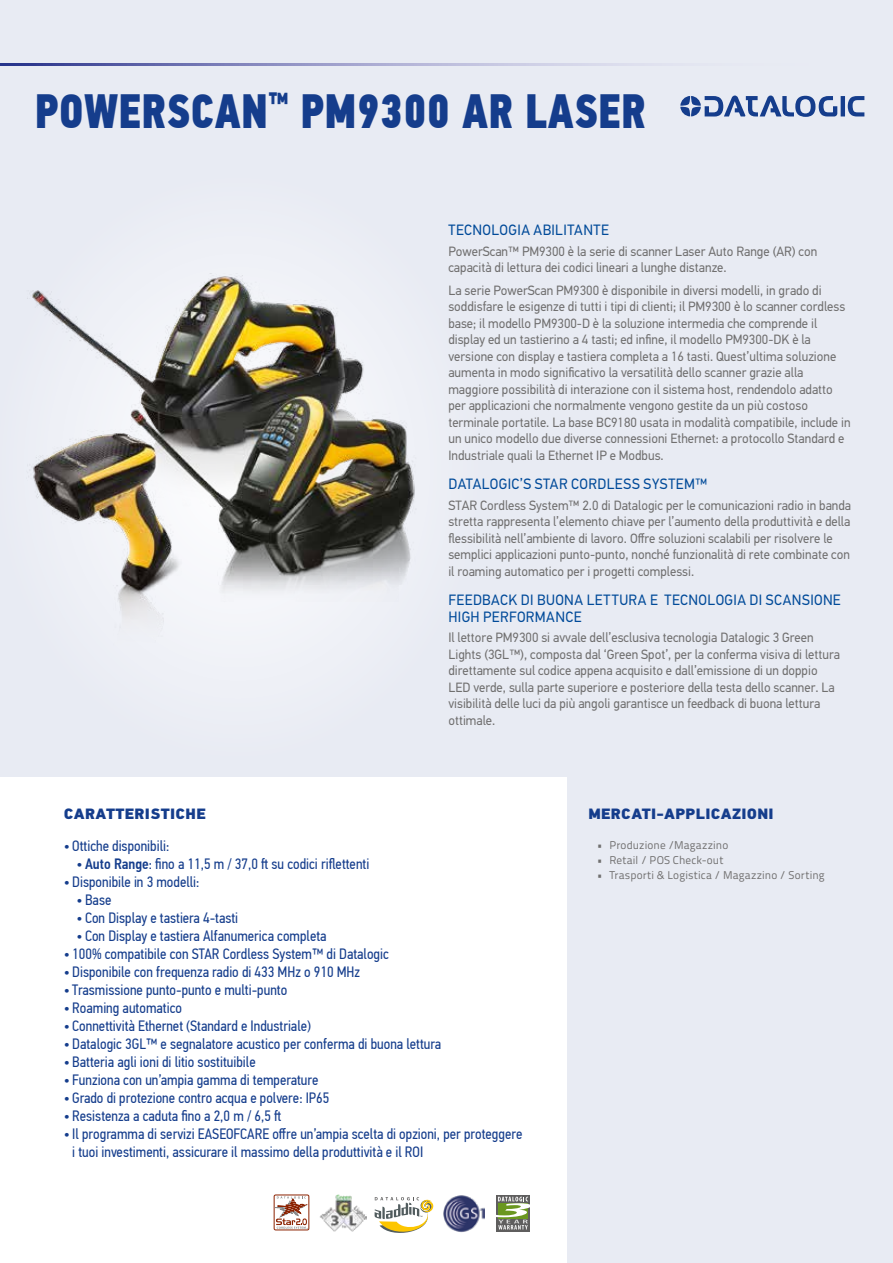
<style>
.page{position:relative;width:893px;height:1263px;background:#e8ebf3}
.page>*{position:absolute;margin:0;border:0;box-sizing:border-box;transform-origin:0 0}
.t1{font:48px "PF Din Text Cond Pro X Black";letter-spacing:.01em;color:#153d8c;scale:.88 1}
.t2{font:15px/18px "PF Din Text Cond Pro";color:#153d8c}
.t3{font:15px/16.5px "PF Din Text Pro";letter-spacing:.03em;color:#004a99;scale:.96 1}
.t4{font:900 15px "PF Din Text Pro";letter-spacing:.02em;color:#153d8c}
.t5{font:13.5px/16.5px "PF Din Text Pro";color:#706f6f;scale:.96 1}
.t6{font:11.25px "Titillium Text 22 L";letter-spacing:.015em;color:#706f6f}
.s1{font-weight:500}
</style>
<div class="page">
<svg style="left:0;top:64px;width:645px;height:1px"></svg>
<svg style="left:680px;top:96px;width:184px;height:21px"></svg>
<div style="left:0;top:777px;width:567px;height:486px;background:#fff"></div>
<svg style="left:375px;top:1197px;width:59px;height:36px"></svg>
<img style="left:443px;top:1195px;width:41px;height:38px">
<svg style="left:496px;top:1195px;width:34px;height:36px"></svg>
<svg style="left:496px;top:1197px;width:34px;height:32px"></svg>
<img style="left:320px;top:1195px;width:46px;height:36px">
<div style="left:274px;top:1194px;width:35px;height:36px;border:1px solid #8b2201;border-radius:2px"></div>
<svg style="left:273px;top:1196px;width:35px;height:33px"></svg>
<img style="left:27px;top:275px;width:388px;height:357px">
<h1 class="t1" style="left:35px;top:81px;width:696px">POWERSCAN<sup>™</sup> PM9300 AR LASER</h1>
<p class="t3" style="left:448px;top:221px;width:169px">TECNOLOGIA ABILITANTE</p>
<p class="t5" style="left:448px;top:243px;width:386px">PowerScan™ PM9300 è la serie di scanner Laser Auto Range (AR) con capacità di lettura dei codici lineari a lunghe distanze.</p>
<p class="t5" style="left:448px;top:282px;width:420px">La serie PowerScan PM9300 è disponibile in diversi modelli, in grado di soddisfare le esigenze di tutti i tipi di clienti; il PM9300 è lo scanner cordless base; il modello PM9300-D è la soluzione intermedia che comprende il display ed un tastierino a 4 tasti; ed infine, il modello PM9300-DK è la versione con display e tastiera completa a 16 tasti. Quest’ultima soluzione aumenta in modo significativo la versatilità dello scanner grazie alla maggiore possibilità di interazione con il sistema host, rendendolo adatto per applicazioni che normalmente vengono gestite da un più costoso terminale portatile. La base BC9180 usata in modalità compatibile, include in un unico modello due diverse connessioni Ethernet: a protocollo Standard e Industriale quali la Ethernet IP e Modbus.</p>
<p class="t3" style="left:448px;top:476px;width:271px">DATALOGIC’S STAR CORDLESS SYSTEM™</p>
<p class="t5" style="left:448px;top:497px;width:421px">STAR Cordless System™ 2.0 di Datalogic per le comunicazioni radio in banda stretta rappresenta l’elemento chiave per l’aumento della produttività e della flessibilità nell’ambiente di lavoro. Offre soluzioni scalabili per risolvere le semplici applicazioni punto-punto, nonché funzionalità di rete combinate con il roaming automatico per i progetti complessi.</p>
<p class="t3" style="left:448px;top:592px;width:410px">FEEDBACK DI BUONA LETTURA E TECNOLOGIA DI SCANSIONE<br>HIGH PERFORMANCE</p>
<p class="t5" style="left:448px;top:630px;width:409px">Il lettore PM9300 si avvale dell’esclusiva tecnologia Datalogic 3 Green Lights (3GL™), composta dal ‘Green Spot’, per la conferma visiva di lettura direttamente sul codice appena acquisito e dall’emissione di un doppio LED verde, sulla parte superiore e posteriore della testa dello scanner. La visibilità delle luci da più angoli garantisce un feedback di buona lettura ottimale.</p>
<p class="t4" style="left:64px;top:804px;width:143px">CARATTERISTICHE</p>
<p class="t2" style="left:64px;top:836px;width:107px">• Ottiche disponibili:</p>
<p class="t2" style="left:77px;top:854px;width:294px">• <span class="s1">Auto Range</span>: fino a 11,5 m / 37,0 ft su codici riflettenti</p>
<p class="t2" style="left:64px;top:872px;width:137px">• Disponibile in 3 modelli:</p>
<p class="t2" style="left:77px;top:890px;width:36px">• Base</p>
<p class="t2" style="left:77px;top:908px;width:163px">• Con Display e tastiera 4-tasti</p>
<p class="t2" style="left:77px;top:926px;width:252px">• Con Display e tastiera Alfanumerica completa</p>
<p class="t2" style="left:64px;top:944px;width:327px">• 100% compatibile con STAR Cordless System™ di Datalogic</p>
<p class="t2" style="left:64px;top:962px;width:298px">• Disponibile con frequenza radio di 433 MHz o 910 MHz</p>
<p class="t2" style="left:64px;top:980px;width:225px">• Trasmissione punto-punto e multi-punto</p>
<p class="t2" style="left:64px;top:998px;width:120px">• Roaming automatico</p>
<p class="t2" style="left:64px;top:1016px;width:249px">• Connettività Ethernet (Standard e Industriale)</p>
<p class="t2" style="left:64px;top:1034px;width:379px">• Datalogic 3GL™ e segnalatore acustico per conferma di buona lettura</p>
<p class="t2" style="left:64px;top:1052px;width:193px">• Batteria agli ioni di litio sostituibile</p>
<p class="t2" style="left:64px;top:1070px;width:256px">• Funziona con un’ampia gamma di temperature</p>
<p class="t2" style="left:64px;top:1088px;width:267px">• Grado di protezione contro acqua e polvere: IP65</p>
<p class="t2" style="left:64px;top:1106px;width:219px">• Resistenza a caduta fino a 2,0 m / 6,5 ft</p>
<p class="t2" style="left:72px;top:1124px;width:452px;text-indent:-9px">• Il programma di servizi EASEOFCARE offre un’ampia scelta di opzioni, per proteggere i tuoi investimenti, assicurare il massimo della produttività e il ROI</p>
<p class="t4" style="left:588px;top:804px;width:187px">MERCATI-APPLICAZIONI</p>
<p class="t6" style="left:597px;top:837px;width:133px">• Produzione /Magazzino</p>
<p class="t6" style="left:597px;top:852px;width:128px">• Retail / POS Check-out</p>
<p class="t6" style="left:597px;top:867px;width:229px">• Trasporti &amp; Logistica / Magazzino / Sorting</p>
</div>
